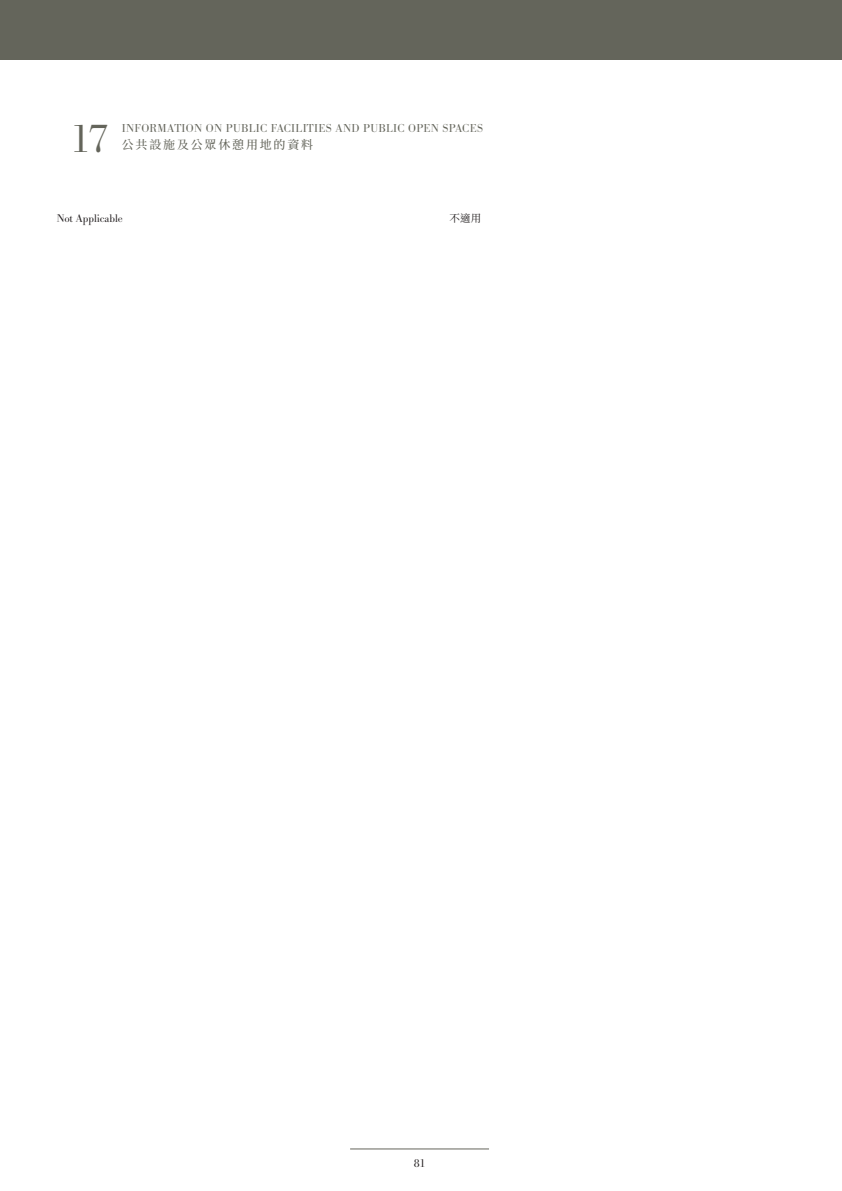
<style>
.page{position:relative;width:842px;height:1191px;background:#fff}
.page>*{position:absolute;margin:0;border:0;box-sizing:border-box;transform-origin:0 0}
.t1{font:300 42px "URW Bodoni W01";color:#64655b}
.t2{font:300 12px "URW Bodoni W01";letter-spacing:.025em;color:#64655b}
.t3{font:500 12px "Source Han Serif TC";letter-spacing:.15em;color:#64655b}
.t4{font:300 12px "URW Bodoni W01";color:#231f20}
.t5{font:300 11.5px "URW Bodoni W01";color:#231f20}
.t6{font:10.5px "Source Han Serif TC";color:#231f20}
</style>
<div class="page">
<hr style="left:350px;top:1148px;width:139px;height:1px;background:#64655b">
<div style="left:421px;top:0;width:421px;height:60px;background:#64655b"></div>
<div style="left:0;top:0;width:421px;height:60px;background:#64655b"></div>
<h1 class="t1" style="left:70px;top:116px;width:40px">17</h1>
<p class="t2" style="left:122px;top:121px;width:363px">INFORMATION ON PUBLIC FACILITIES AND PUBLIC OPEN SPACES</p>
<p class="t3" style="left:122px;top:137px;width:193px">公共設施及公眾休憩用地的資料</p>
<p class="t5" style="left:57px;top:212px;width:68px">Not Applicable</p>
<p class="t6" style="left:449px;top:212px;width:34px">不適用</p>
<p class="t4" style="left:414px;top:1156px;width:13px">81</p>
</div>
